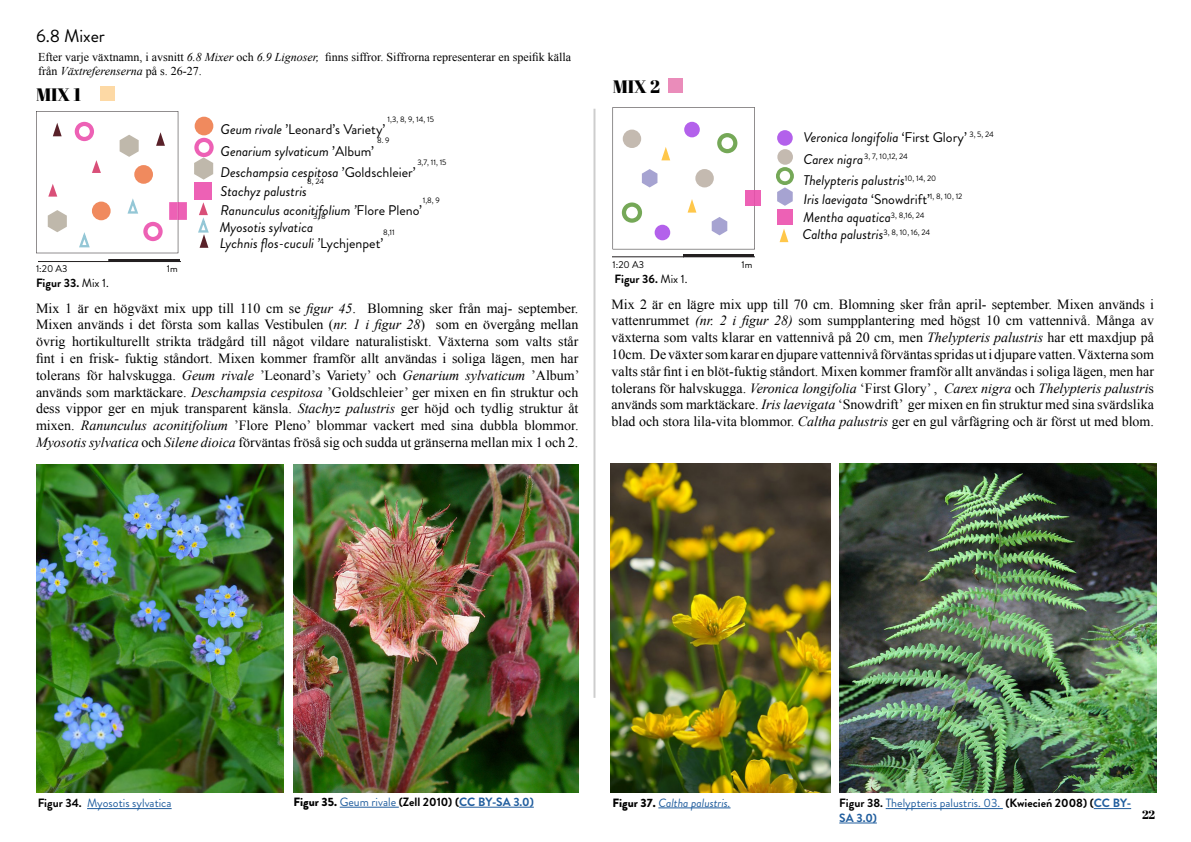
<style>
.page{position:relative;width:1191px;height:842px;background:#fff}
.page>*{position:absolute;margin:0;border:0;box-sizing:border-box;transform-origin:0 0}
.t1{font:18px "Abril Fatface";color:#000}
.t2{font:18px "Brandon Grotesque";color:#000}
.t3{font:14px/16.8px "Times New Roman";color:#000;text-align:justify}
.t4{font:italic 14px "Brandon Grotesque";color:#000}
.t5{font:14px "Brandon Grotesque";color:#000}
.t6{font:12px/14.4px "Times New Roman";color:#000}
.t7{font:12px/14.4px "Brandon Grotesque";color:#215e9e}
.t8{font:700 12px "Brandon Grotesque";color:#000}
.t9{font:italic 12px "Brandon Grotesque";color:#215e9e}
.t10{font:12px "Abril Fatface";color:#000}
.t11{font:10px "Brandon Grotesque";color:#000}
.t12{font:8px "Brandon Grotesque";color:#000}
.s1{font-style:italic}
.s2{font-style:normal}
.s3{font-weight:400}
.s4{font-weight:700;color:#000}
.s5{font-weight:900}
.s6{font-weight:400;color:#215e9e}
.s7{color:#215e9e}
.s8{font-weight:900;font-style:normal;color:#000}
.s9{font-weight:700}
</style>
<div class="page">
<svg style="left:38px;top:259px;width:142px;height:3px"></svg>
<hr style="left:593px;top:109px;width:2px;height:589px;background:#000">
<img style="left:36px;top:464px;width:247px;height:328px">
<img style="left:293px;top:464px;width:285px;height:328px">
<img style="left:839px;top:463px;width:318px;height:329px">
<hr style="left:87px;top:808px;width:85px;height:1px;background:#215e9e">
<hr style="left:340px;top:807px;width:59px;height:1px;background:#215e9e">
<hr style="left:459px;top:807px;width:75px;height:1px;background:#215e9e">
<div style="left:100px;top:86px;width:15px;height:15px;background:#fdd9a5"></div>
<div style="left:668px;top:78px;width:15px;height:15px;background:#ea8cba"></div>
<svg style="left:36px;top:111px;width:151px;height:142px"></svg>
<svg style="left:194px;top:138px;width:20px;height:42px"></svg>
<div style="left:195px;top:117px;width:18px;height:18px;background:#f08a5e;border-radius:50%"></div>
<svg style="left:198px;top:202px;width:11px;height:46px"></svg>
<div style="left:194px;top:182px;width:18px;height:18px;background:#ed61b5"></div>
<div style="left:777px;top:149px;width:16px;height:16px;background:#c4bab0;border-radius:50%"></div>
<div style="left:777px;top:130px;width:15px;height:16px;background:#b361eb;border-radius:50%"></div>
<svg style="left:779px;top:229px;width:9px;height:13px"></svg>
<svg style="left:776px;top:167px;width:18px;height:39px"></svg>
<div style="left:777px;top:209px;width:15px;height:16px;background:#ed61b5"></div>
<div style="left:755px;top:190px;width:6px;height:16px;background:#ed61b5"></div>
<svg style="left:612px;top:107px;width:143px;height:150px"></svg>
<hr style="left:885px;top:808px;width:117px;height:1px;background:#215e9e">
<hr style="left:1093px;top:808px;width:38px;height:1px;background:#215e9e">
<hr style="left:839px;top:823px;width:38px;height:1px;background:#215e9e">
<img style="left:610px;top:463px;width:220px;height:329px">
<hr style="left:658px;top:807px;width:72px;height:1px;background:#215e9e">
<p class="t2" style="left:36px;top:23px;width:70px">6.8 Mixer</p>
<p class="t6" style="left:38px;top:49px;width:534px">Efter varje växtnamn, i avsnitt <span class="s1">6.8 Mixer</span> och <span class="s1">6.9 Lignoser,</span> finns siffror. Siffrorna representerar en speifik källa från <span class="s1">Växtreferenserna</span> på s. 26-27.</p>
<p class="t1" style="left:36px;top:82px;width:47px">MIX 1</p>
<p class="t11" style="left:36px;top:261px;width:33px">1:20 A3</p>
<p class="t11" style="left:167px;top:261px;width:12px">1m</p>
<p class="t12" style="left:387px;top:114px;width:48px">1,3, 8, 9, 14, 15</p>
<p class="t5" style="left:221px;top:120px;width:166px"><span class="s1">Geum rivale</span> ’Leonard’s Variety’</p>
<p class="t12" style="left:377px;top:135px;width:14px">8. 9</p>
<p class="t4" style="left:221px;top:141px;width:155px">Genarium sylvaticum <span class="s2">’Album’</span></p>
<p class="t12" style="left:417px;top:157px;width:31px">3,7, 11, 15</p>
<p class="t4" style="left:221px;top:163px;width:197px">Deschampsia cespitosa <span class="s2">’Goldschleier’</span></p>
<p class="t12" style="left:307px;top:176px;width:18px">8, 24</p>
<p class="t4" style="left:221px;top:182px;width:88px">Stachyz palustris</p>
<p class="t12" style="left:423px;top:194px;width:18px">1,8, 9</p>
<p class="t4" style="left:221px;top:200px;width:203px">Ranunculus aconitifolium ’<span class="s2">Flore Pleno’</span></p>
<p class="t12" style="left:313px;top:211px;width:14px">3, 8</p>
<p class="t4" style="left:220px;top:217px;width:95px">Myosotis sylvatica</p>
<p class="t12" style="left:383px;top:227px;width:13px">8,11</p>
<p class="t4" style="left:220px;top:234px;width:165px">Lychnis flos-cuculi ’<span class="s2">Lychjenpet’</span></p>
<p class="t1" style="left:613px;top:74px;width:49px">MIX 2</p>
<p class="t11" style="left:612px;top:257px;width:33px">1:20 A3</p>
<p class="t11" style="left:741px;top:258px;width:12px">1m</p>
<p class="t8" style="left:36px;top:274px;width:74px">Figur 33. <span class="s3">Mix 1.</span></p>
<p class="t8" style="left:614px;top:271px;width:75px">Figur 36. <span class="s3">Mix 1.</span></p>
<p class="t4" style="left:803px;top:127px;width:165px">Veronica longifolia <span class="s2">‘First Glory’</span></p>
<p class="t12" style="left:969px;top:129px;width:26px">3, 5, 24</p>
<p class="t4" style="left:803px;top:149px;width:61px">Carex nigra</p>
<p class="t12" style="left:864px;top:151px;width:45px">3, 7, 10,12, 24</p>
<p class="t4" style="left:803px;top:171px;width:103px">Thelypteris palustris</p>
<p class="t12" style="left:905px;top:173px;width:33px">10, 14, 20</p>
<p class="t12" style="left:930px;top:191px;width:34px">1, 8, 10, 12</p>
<p class="t4" style="left:803px;top:189px;width:128px">Iris laevigata <span class="s2">‘Snowdrift’</span></p>
<p class="t4" style="left:803px;top:208px;width:89px">Mentha aquatica</p>
<p class="t12" style="left:891px;top:210px;width:35px">3, 8,16, 24</p>
<p class="t4" style="left:802px;top:225px;width:83px">Caltha palustris</p>
<p class="t12" style="left:883px;top:227px;width:48px">3, 8, 10, 16, 24</p>
<p class="t3" style="left:36px;top:299px;width:545px">Mix 1 är en högväxt mix upp till 110 cm se <span class="s1">figur 45</span>. Blomning sker från maj- september.<br>Mixen används i det första som kallas Vestibulen (<span class="s1">nr. 1 i figur 28</span>) som en övergång mellan övrig hortikulturellt strikta trädgård till något vildare naturalistiskt. Växterna som valts står fint i en frisk- fuktig ståndort. Mixen kommer framför allt användas i soliga lägen, men har tolerans för halvskugga. <span class="s1">Geum rivale</span> ’Leonard’s Variety’ och <span class="s1">Genarium sylvaticum</span> ’Album’ används som marktäckare. <span class="s1">Deschampsia cespitosa</span> ’Goldschleier’ ger mixen en fin struktur och dess vippor ger en mjuk transparent känsla. <span class="s1">Stachyz palustris</span> ger höjd och tydlig struktur åt mixen. <span class="s1">Ranunculus aconitifolium</span> ’Flore Pleno’ blommar vackert med sina dubbla blommor.<br><span class="s1">Myosotis sylvatica</span> och <span class="s1">Silene dioica</span> förväntas fröså sig och sudda ut gränserna mellan mix 1 och 2.</p>
<p class="t3" style="left:611px;top:295px;width:544px">Mix 2 är en lägre mix upp till 70 cm. Blomning sker från april- september. Mixen används i vattenrummet <span class="s1">(nr. 2 i figur 28)</span> som sumpplantering med högst 10 cm vattennivå. Många av växterna som valts klarar en vattennivå på 20 cm, men <span class="s1">Thelypteris palustris</span> har ett maxdjup på 10cm. De växter som karar en djupare vattennivå förväntas spridas ut i djupare vatten. Växterna som valts står fint i en blöt-fuktig ståndort. Mixen kommer framför allt användas i soliga lägen, men har tolerans för halvskugga. <span class="s1">Veronica longifolia</span> ‘First Glory’ , <span class="s1">Carex nigra</span> och <span class="s1">Thelypteris palustri</span>s används som marktäckare. <span class="s1">Iris laevigata</span> ‘Snowdrift’ ger mixen en fin struktur med sina svärdslika blad och stora lila-vita blommor. <span class="s1">Caltha palustris</span> ger en gul vårfägring och är först ut med blom.</p>
<p class="t7" style="left:38px;top:796px;width:135px"><span class="s4">Figur 34.</span> Myosotis sylvatica</p>
<p class="t8" style="left:293px;top:793px;width:242px"><span class="s5">Figur 35.</span> <span class="s6">Geum rivale</span> (Zell 2010) (<span class="s7">CC BY-SA 3.0)</span></p>
<p class="t9" style="left:612px;top:794px;width:120px"><span class="s8">Figur 37.</span> Caltha palustris.</p>
<p class="t7" style="left:839px;top:796px;width:293px"><span class="s4">Figur 38.</span> Thelypteris palustris. 03. <span class="s4">(Kwiecień 2008) (</span><span class="s9">CC BY-<br>SA 3.0)</span></p>
<p class="t10" style="left:1142px;top:806px;width:14px">22</p>
</div>
